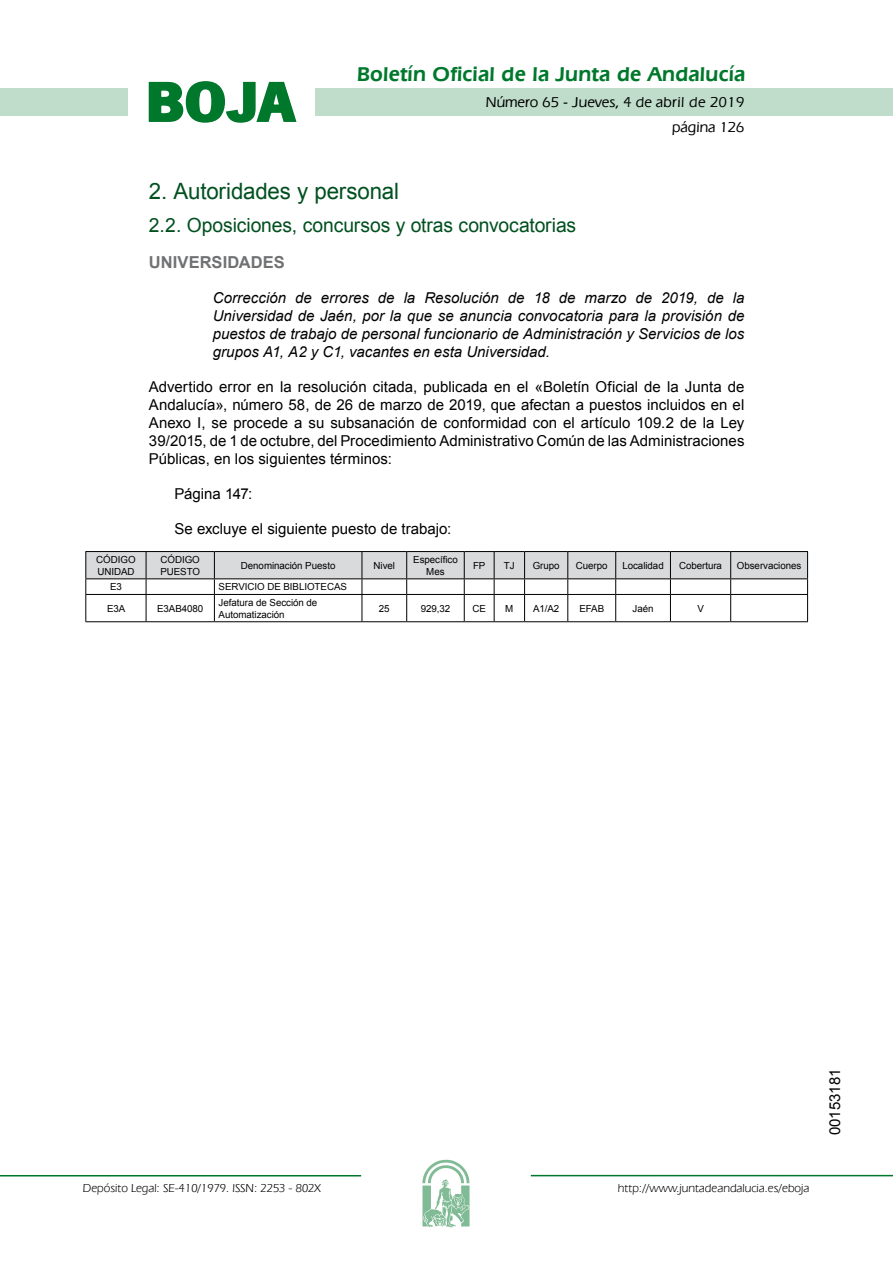
<style>
.page{position:relative;width:893px;height:1263px;background:#fff}
.page>*{position:absolute;margin:0;border:0;box-sizing:border-box;transform-origin:0 0}
.t1{font:700 57.75px "News Got T";color:#00782c;scale:1.14 1}
.t2{font:22.5px "Arial";letter-spacing:-.01em;color:#00501f}
.t3{font:600 21px "Eras IT Cby BT";letter-spacing:.01em;color:#00782c}
.t4{font:19.5px "Arial";letter-spacing:-.005em;color:#00501f}
.t5{font:700 16.5px "Arial";letter-spacing:.005em;color:#707173}
.t6{font:15px/18px "Arial";color:#000;text-align:justify}
.t7{font:italic 15px/18px "Arial";color:#000;text-align:justify}
.t8{font:500 15px/24.5px "Eras IT Cby BT";color:#000;text-align:right}
.t9{font:12px "Eras IT Cby BT";color:#000}
.t10{font:9.75px/11.7px "Arial";letter-spacing:-.005em;color:#000}
</style>
<div class="page">
<div style="left:315px;top:88px;width:577px;height:28px;background:#bfddca"></div>
<div style="left:0;top:88px;width:128px;height:28px;background:#bfddca"></div>
<hr style="left:0;top:1175px;width:361px;height:2px;background:#00782c">
<svg style="left:422px;top:1159px;width:47px;height:68px"></svg>
<hr style="left:531px;top:1175px;width:361px;height:1px;background:#00782c">
<svg style="left:148px;top:81px;width:149px;height:42px"></svg>
<hr style="left:85px;top:551px;width:61px;height:1px;background:#000">
<hr style="left:146px;top:551px;width:68px;height:1px;background:#000">
<hr style="left:214px;top:551px;width:148px;height:1px;background:#000">
<hr style="left:362px;top:551px;width:44px;height:1px;background:#000">
<hr style="left:406px;top:551px;width:58px;height:1px;background:#000">
<hr style="left:464px;top:551px;width:30px;height:1px;background:#000">
<hr style="left:494px;top:551px;width:30px;height:1px;background:#000">
<hr style="left:524px;top:551px;width:43px;height:1px;background:#000">
<hr style="left:567px;top:551px;width:48px;height:1px;background:#000">
<hr style="left:615px;top:551px;width:55px;height:1px;background:#000">
<hr style="left:670px;top:551px;width:60px;height:1px;background:#000">
<hr style="left:730px;top:551px;width:78px;height:1px;background:#000">
<svg style="left:85px;top:552px;width:723px;height:69px"></svg>
<hr style="left:85px;top:621px;width:61px;height:1px;background:#000">
<hr style="left:146px;top:621px;width:68px;height:1px;background:#000">
<hr style="left:214px;top:621px;width:148px;height:1px;background:#000">
<hr style="left:362px;top:621px;width:44px;height:1px;background:#000">
<hr style="left:406px;top:621px;width:58px;height:1px;background:#000">
<hr style="left:464px;top:621px;width:30px;height:1px;background:#000">
<hr style="left:494px;top:621px;width:30px;height:1px;background:#000">
<hr style="left:524px;top:621px;width:43px;height:1px;background:#000">
<hr style="left:567px;top:621px;width:48px;height:1px;background:#000">
<hr style="left:615px;top:621px;width:55px;height:1px;background:#000">
<hr style="left:670px;top:621px;width:60px;height:1px;background:#000">
<hr style="left:730px;top:621px;width:78px;height:1px;background:#000">
<h1 class="t1" style="left:145px;top:68px;width:133px">BOJA</h1>
<h3 class="t3" style="left:357px;top:62px;width:390px">Boletín Oficial de la Junta de Andalucía</h3>
<p class="t8" style="left:486px;top:90px;width:260px">Número 65 - Jueves, 4 de abril de 2019 página 126</p>
<h2 class="t2" style="left:149px;top:177px;width:252px">2. Autoridades y personal</h2>
<h3 class="t4" style="left:149px;top:212px;width:429px">2.2. Oposiciones, concursos y otras convocatorias</h3>
<p class="t5" style="left:149px;top:251px;width:137px">UNIVERSIDADES</p>
<p class="t7" style="left:213px;top:289px;width:533px">Corrección de errores de la Resolución de 18 de marzo de 2019, de la Universidad de Jaén, por la que se anuncia convocatoria para la provisión de puestos de trabajo de personal funcionario de Administración y Servicios de los grupos A1, A2 y C1, vacantes en esta Universidad.</p>
<p class="t6" style="left:149px;top:378px;width:597px">Advertido error en la resolución citada, publicada en el «Boletín Oficial de la Junta de Andalucía», número 58, de 26 de marzo de 2019, que afectan a puestos incluidos en el Anexo I, se procede a su subsanación de conformidad con el artículo 109.2 de la Ley 39/2015, de 1 de octubre, del Procedimiento Administrativo Común de las Administraciones Públicas, en los siguientes términos:</p>
<p class="t6" style="left:174px;top:485px;width:79px">Página 147:</p>
<p class="t6" style="left:174px;top:520px;width:278px">Se excluye el siguiente puesto de trabajo:</p>
<p class="t10" style="left:96px;top:554px;width:41px">CÓDIGO<br>UNIDAD</p>
<p class="t10" style="left:160px;top:554px;width:41px">CÓDIGO<br>PUESTO</p>
<p class="t10" style="left:241px;top:560px;width:96px">Denominación Puesto</p>
<p class="t10" style="left:373px;top:560px;width:23px">Nivel</p>
<p class="t10" style="left:413px;top:554px;width:46px;text-align:center">Específico<br>Mes</p>
<p class="t10" style="left:473px;top:560px;width:14px">FP</p>
<p class="t10" style="left:504px;top:560px;width:12px">TJ</p>
<p class="t10" style="left:532px;top:560px;width:28px">Grupo</p>
<p class="t10" style="left:576px;top:560px;width:33px">Cuerpo</p>
<p class="t10" style="left:622px;top:560px;width:43px">Localidad</p>
<p class="t10" style="left:679px;top:560px;width:44px">Cobertura</p>
<p class="t10" style="left:737px;top:560px;width:66px">Observaciones</p>
<p class="t10" style="left:110px;top:581px;width:13px">E3</p>
<p class="t10" style="left:219px;top:581px;width:130px">SERVICIO DE BIBLIOTECAS</p>
<p class="t10" style="left:107px;top:602px;width:20px">E3A</p>
<p class="t10" style="left:157px;top:602px;width:48px">E3AB4080</p>
<p class="t10" style="left:219px;top:597px;width:100px">Jefatura de Sección de<br>Automatización</p>
<p class="t10" style="left:379px;top:602px;width:12px">25</p>
<p class="t10" style="left:420px;top:602px;width:31px">929,32</p>
<p class="t10" style="left:472px;top:602px;width:15px">CE</p>
<p class="t10" style="left:505px;top:602px;width:10px">M</p>
<p class="t10" style="left:533px;top:602px;width:28px">A1/A2</p>
<p class="t10" style="left:579px;top:602px;width:26px">EFAB</p>
<p class="t10" style="left:632px;top:602px;width:22px">Jaén</p>
<p class="t10" style="left:697px;top:602px;width:8px">V</p>
<p class="t9" style="left:83px;top:1181px;width:239px">Depósito Legal: SE-410/1979. ISSN: 2253 - 802X</p>
<p class="t9" style="left:618px;top:1181px;width:193px">http://www.juntadeandalucia.es/eboja</p>
<p class="t6" style="left:826px;top:1135px;width:68px;rotate:-90deg">00153181</p>
</div>
